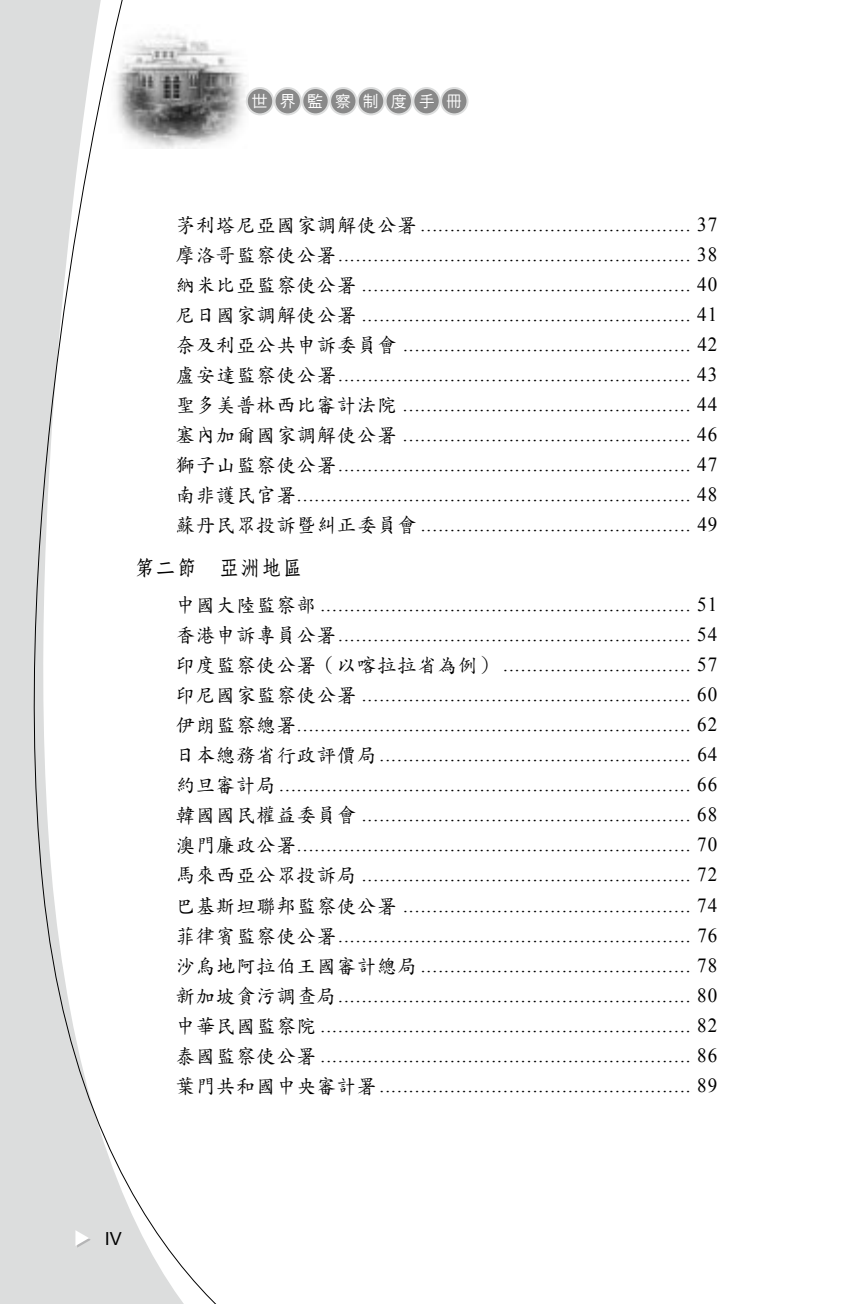
<style>
.page{position:relative;width:851px;height:1304px;background:#fff}
.page>*{position:absolute;margin:0;border:0;box-sizing:border-box;transform-origin:0 0}
.t1{font:21px "DF Fang Song W6 HK BF";letter-spacing:.06em;color:#000;scale:.95 1}
.t2{font:20px/30px "Times New Roman";letter-spacing:.06em;color:#000;text-align:justify;scale:.95 1}
.t3{font:18px "Arial";color:#000}
.t4{font:16px "DF Hei W5 WIN BF";letter-spacing:.735em;color:#fff}
.s1{font-family:"DF Kai Shu Md HK BF"}
</style>
<div class="page">
<svg style="left:1px;top:0;width:326px;height:1304px"></svg>
<div style="left:247px;top:88px;width:26px;height:26px;background:#898989;border-radius:50%"></div>
<div style="left:246px;top:87px;width:28px;height:28px;border:2px solid #dcdddd;border-radius:50%"></div>
<div style="left:274px;top:88px;width:27px;height:26px;background:#898989;border-radius:50%"></div>
<div style="left:273px;top:87px;width:29px;height:28px;border:2px solid #dcdddd;border-radius:50%"></div>
<div style="left:302px;top:88px;width:26px;height:26px;background:#898989;border-radius:50%"></div>
<div style="left:301px;top:87px;width:28px;height:28px;border:2px solid #dcdddd;border-radius:50%"></div>
<div style="left:330px;top:88px;width:26px;height:26px;background:#898989;border-radius:50%"></div>
<div style="left:329px;top:87px;width:28px;height:28px;border:2px solid #dcdddd;border-radius:50%"></div>
<div style="left:358px;top:88px;width:26px;height:26px;background:#898989;border-radius:50%"></div>
<div style="left:357px;top:87px;width:28px;height:28px;border:2px solid #dcdddd;border-radius:50%"></div>
<div style="left:385px;top:88px;width:27px;height:26px;background:#898989;border-radius:50%"></div>
<div style="left:384px;top:87px;width:29px;height:28px;border:2px solid #dcdddd;border-radius:50%"></div>
<div style="left:413px;top:88px;width:26px;height:26px;background:#898989;border-radius:50%"></div>
<div style="left:412px;top:87px;width:28px;height:28px;border:2px solid #dcdddd;border-radius:50%"></div>
<div style="left:441px;top:88px;width:26px;height:26px;background:#898989;border-radius:50%"></div>
<div style="left:440px;top:87px;width:28px;height:28px;border:2px solid #dcdddd;border-radius:50%"></div>
<svg style="left:75px;top:1230px;width:16px;height:18px"></svg>
<p class="t4" style="left:251px;top:93px;width:212px">世界監察制度手冊</p>
<p class="t2" style="left:176px;top:209px;width:571px"><span class="s1">茅利塔尼亞國家調解使公署</span> .............................................. 37<span class="s1">摩洛哥監察使公署</span>............................................................ 38<span class="s1">納米比亞監察使公署</span> ........................................................ 40<span class="s1">尼日國家調解使公署</span> ........................................................ 41<span class="s1">奈及利亞公共申訴委員會</span> ................................................. 42<span class="s1">盧安達監察使公署</span>............................................................ 43<span class="s1">聖多美普林西比審計法院</span> ................................................. 44<span class="s1">塞內加爾國家調解使公署</span> ................................................. 46<span class="s1">獅子山監察使公署</span>............................................................ 47<span class="s1">南非護民官署</span>................................................................... 48<span class="s1">蘇丹民眾投訴暨糾正委員會</span> .............................................. 49</p>
<p class="t1" style="left:134px;top:557px;width:178px">第二節 亞洲地區</p>
<p class="t2" style="left:176px;top:589px;width:571px"><span class="s1">中國大陸監察部</span> ............................................................... 51<span class="s1">香港申訴專員公署</span>............................................................ 54<span class="s1">印度監察使公署（以喀拉拉省為例）</span> ................................ 57<span class="s1">印尼國家監察使公署</span> ........................................................ 60<span class="s1">伊朗監察總署</span>................................................................... 62<span class="s1">日本總務省行政評價局</span>..................................................... 64<span class="s1">約旦審計局</span> ...................................................................... 66<span class="s1">韓國國民權益委員會</span> ........................................................ 68<span class="s1">澳門廉政公署</span>................................................................... 70<span class="s1">馬來西亞公眾投訴局</span> ........................................................ 72<span class="s1">巴基斯坦聯邦監察使公署</span> ................................................. 74<span class="s1">菲律賓監察使公署</span>............................................................ 76<span class="s1">沙烏地阿拉伯王國審計總局</span> .............................................. 78<span class="s1">新加坡貪污調查局</span>............................................................ 80<span class="s1">中華民國監察院</span> ............................................................... 82<span class="s1">泰國監察使公署</span> ............................................................... 86<span class="s1">葉門共和國中央審計署</span>..................................................... 89</p>
<p class="t3" style="left:105px;top:1227px;width:19px">IV</p>
</div>
